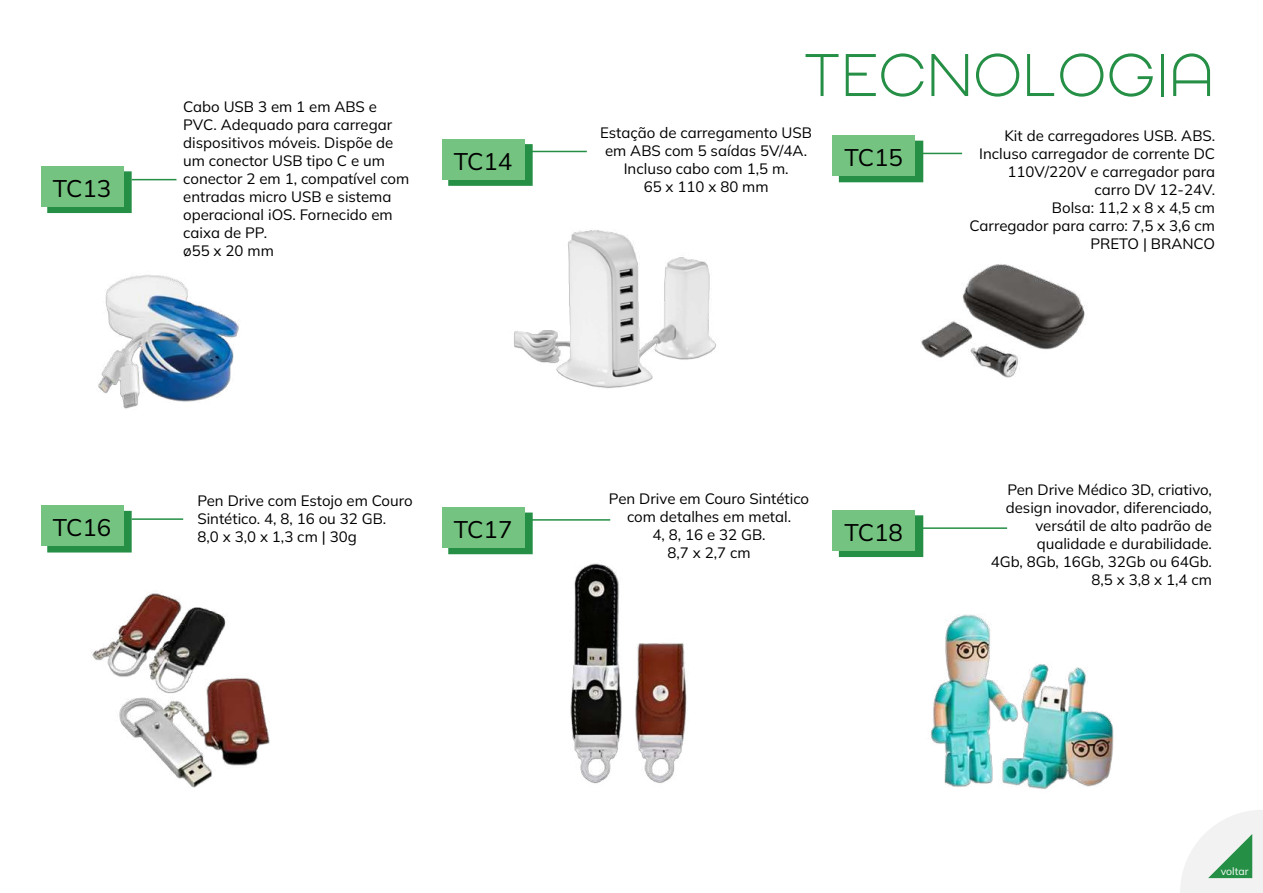
<style>
.page{position:relative;width:1263px;height:893px;background:#fff}
.page>*{position:absolute;margin:0;border:0;box-sizing:border-box;transform-origin:0 0}
.t1{font:60px "Cities Typeface";color:#248f45}
.t2{font:200 24px "Mulish";color:#000}
.t3{font:200 15px/18px "Mulish";color:#000;text-align:center}
.t4{font:200 10.5px "Mulish";color:#fff}
</style>
<div class="page">
<svg style="left:1180px;top:810px;width:83px;height:83px"></svg>
<div style="left:47px;top:171px;width:85px;height:42px;background:linear-gradient(to right,#248f45,#248f45);border:2px solid #248f45"></div>
<img style="left:51px;top:213px;width:188px;height:196px">
<img style="left:51px;top:519px;width:219px;height:269px">
<img style="left:514px;top:152px;width:202px;height:237px">
<img style="left:451px;top:519px;width:236px;height:265px">
<img style="left:850px;top:152px;width:235px;height:226px">
<img style="left:923px;top:519px;width:289px;height:323px">
<div style="left:41px;top:166px;width:83px;height:40px;background:#75c380"></div>
<div style="left:839px;top:141px;width:84px;height:41px;background:#248f45"></div>
<div style="left:832px;top:136px;width:83px;height:40px;background:#75c380"></div>
<hr style="left:923px;top:153px;width:39px;height:1px;background:#248f45">
<div style="left:839px;top:515px;width:84px;height:42px;background:linear-gradient(to right,#248f45,#248f45);border:2px solid #248f45"></div>
<div style="left:832px;top:510px;width:83px;height:40px;background:#75c380"></div>
<hr style="left:923px;top:527px;width:84px;height:2px;background:#248f45">
<svg style="left:448px;top:144px;width:85px;height:42px"></svg>
<div style="left:442px;top:139px;width:82px;height:40px;background:#75c380"></div>
<hr style="left:527px;top:151px;width:60px;height:1px;background:#248f45">
<div style="left:448px;top:513px;width:85px;height:41px;background:#248f45;border:2px solid #248f45"></div>
<div style="left:442px;top:507px;width:82px;height:41px;background:#75c380"></div>
<hr style="left:527px;top:519px;width:83px;height:2px;background:#248f45">
<hr style="left:132px;top:179px;width:44px;height:1px;background:#248f45">
<div style="left:47px;top:511px;width:85px;height:41px;background:#248f45;border:2px solid #248f45"></div>
<div style="left:41px;top:506px;width:83px;height:40px;background:#75c380"></div>
<hr style="left:132px;top:518px;width:51px;height:2px;background:#248f45">
<h2 class="t2" style="left:53px;top:172px;width:60px">TC13</h2>
<p class="t3" style="left:183px;top:97px;width:228px;text-align:left">Cabo USB 3 em 1 em ABS e<br>PVC. Adequado para carregar dispositivos móveis. Dispõe de um conector USB tipo C e um conector 2 em 1, compatível com entradas micro USB e sistema operacional iOS. Fornecido em caixa de PP.<br>ø55 x 20 mm</p>
<h2 class="t2" style="left:454px;top:145px;width:60px">TC14</h2>
<h1 class="t1" style="left:803px;top:41px;width:412px">TECNOLOGIA</h1>
<p class="t3" style="left:600px;top:123px;width:213px">Estação de carregamento USB em ABS com 5 saídas 5V/4A.<br>Incluso cabo com 1,5 m.<br>65 x 110 x 80 mm</p>
<p class="t3" style="left:970px;top:127px;width:247px;text-align:right">Kit de carregadores USB. ABS.<br>Incluso carregador de corrente DC<br>110V/220V e carregador para carro DV 12-24V.<br>Bolsa: 11,2 x 8 x 4,5 cm<br>Carregador para carro: 7,5 x 3,6 cm<br>PRETO | BRANCO</p>
<h2 class="t2" style="left:844px;top:141px;width:60px">TC15</h2>
<p class="t3" style="left:197px;top:491px;width:217px;text-align:left">Pen Drive com Estojo em Couro<br>Sintético. 4, 8, 16 ou 32 GB.<br>8,0 x 3,0 x 1,3 cm | 30g</p>
<h2 class="t2" style="left:53px;top:512px;width:60px">TC16</h2>
<h2 class="t2" style="left:454px;top:513px;width:60px">TC17</h2>
<p class="t3" style="left:609px;top:490px;width:202px">Pen Drive em Couro Sintético com detalhes em metal.<br>4, 8, 16 e 32 GB.<br>8,7 x 2,7 cm</p>
<h2 class="t2" style="left:844px;top:516px;width:60px">TC18</h2>
<p class="t3" style="left:991px;top:480px;width:222px;text-align:right">Pen Drive Médico 3D, criativo, design inovador, diferenciado, versátil de alto padrão de qualidade e durabilidade.<br>4Gb, 8Gb, 16Gb, 32Gb ou 64Gb.<br>8,5 x 3,8 x 1,4 cm</p>
<p class="t4" style="left:1221px;top:864px;width:29px">voltar</p>
</div>
